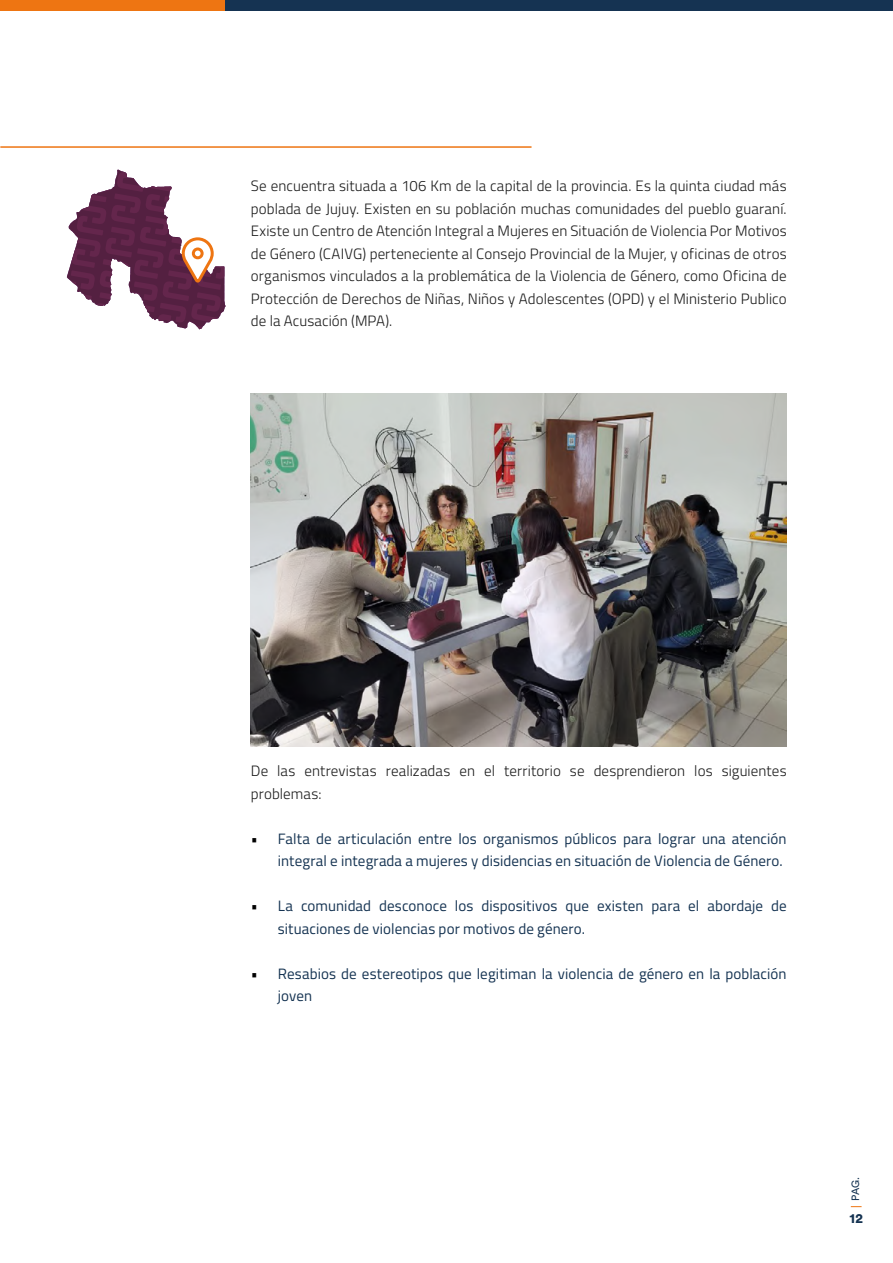
<style>
.page{position:relative;width:893px;height:1263px;background:#fff}
.page>*{position:absolute;margin:0;border:0;box-sizing:border-box;transform-origin:0 0}
.t1{font:300 15px/22.5px "Titillium Web";letter-spacing:.005em;color:#1a1a1a;text-align:justify}
.t2{font:15px/22.5px "Titillium Web";letter-spacing:.005em;color:#153352}
.t3{font:900 13.5px "Circular Std";color:#153352}
.t4{font:10.5px "Circular Std";color:#153352}
.s1{font-weight:300;color:#000}
</style>
<div class="page">
<div style="left:0;top:0;width:225px;height:11px;background:#ee7512"></div>
<div style="left:225px;top:0;width:668px;height:11px;background:#153352"></div>
<svg style="left:67px;top:170px;width:159px;height:160px"></svg>
<hr style="left:0;top:146px;width:531px;height:2px;background:#ee7512">
<img style="left:251px;top:394px;width:536px;height:352px">
<p class="t1" style="left:251px;top:174px;width:537px">Se encuentra situada a 106 Km de la capital de la provincia. Es la quinta ciudad más poblada de Jujuy. Existen en su población muchas comunidades del pueblo guaraní.<br>Existe un Centro de Atención Integral a Mujeres en Situación de Violencia Por Motivos de Género (CAIVG) perteneciente al Consejo Provincial de la Mujer, y oficinas de otros organismos vinculados a la problemática de la Violencia de Género, como Oficina de Protección de Derechos de Niñas, Niños y Adolescentes (OPD) y el Ministerio Publico de la Acusación (MPA).</p>
<p class="t1" style="left:251px;top:759px;width:537px">De las entrevistas realizadas en el territorio se desprendieron los siguientes problemas:</p>
<p class="t2" style="left:251px;top:827px;width:537px;text-align:right"><span class="s1">•</span> Falta de articulación entre los organismos públicos para lograr una atención integral e integrada a mujeres y disidencias en situación de Violencia de Género.</p>
<p class="t2" style="left:278px;top:894px;width:510px;text-indent:-27px"><span class="s1">•</span> La comunidad desconoce los dispositivos que existen para el abordaje de situaciones de violencias por motivos de género.</p>
<p class="t2" style="left:278px;top:962px;width:510px;text-indent:-27px"><span class="s1">•</span> Resabios de estereotipos que legitiman la violencia de género en la población joven</p>
<p class="t4" style="left:849px;top:1201px;width:25px;rotate:-90deg">PAG.</p>
<p class="t3" style="left:849px;top:1209px;width:15px">12</p>
</div>
